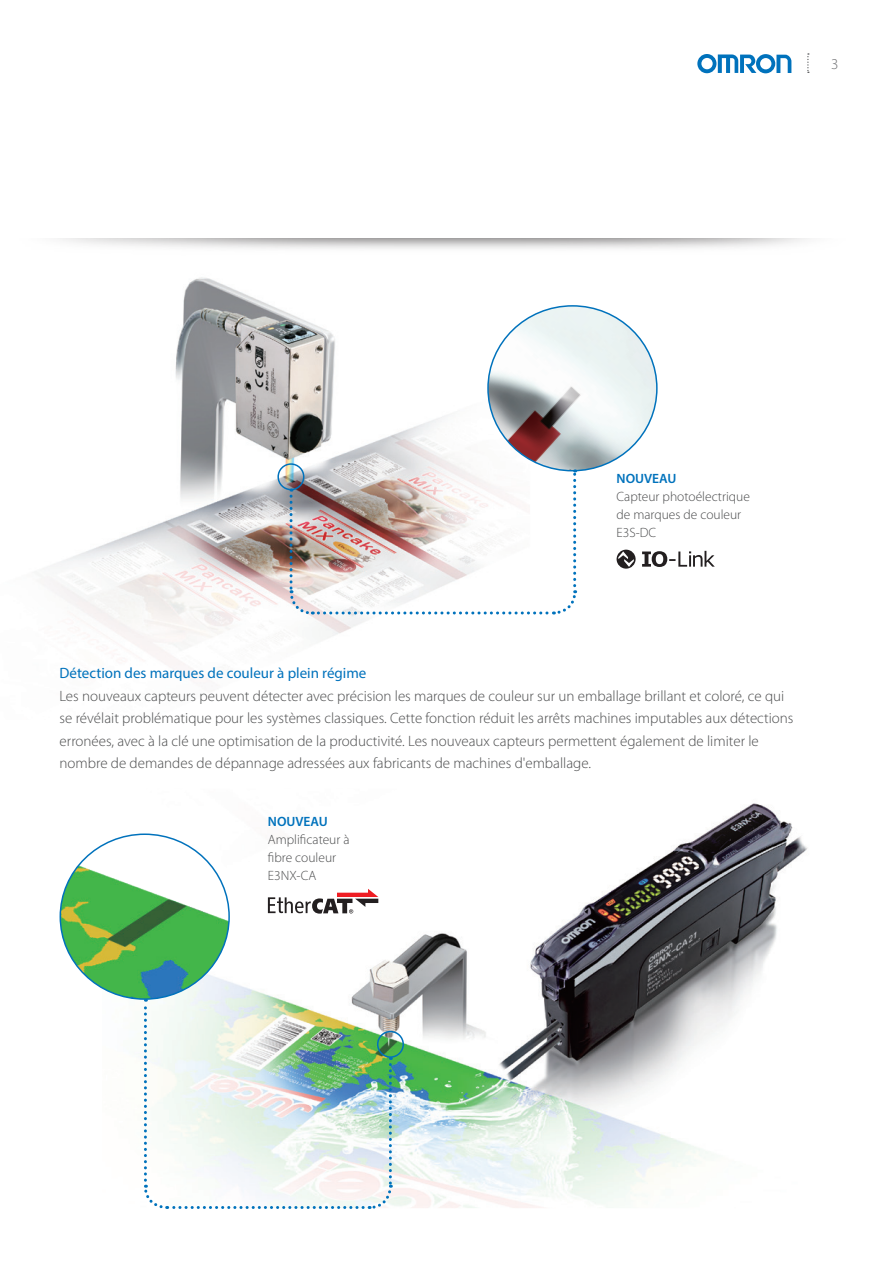
<style>
.page{position:relative;width:893px;height:1263px;background:#fff}
.page>*{position:absolute;margin:0;border:0;box-sizing:border-box;transform-origin:0 0}
.t1{font:300 15px/22.5px "Myriad Pro";color:#4b4c4d}
.t2{font:15px "Myriad Pro";color:#0072bc}
.t3{font:300 15px "Myriad Pro";color:#6c6d70}
.t4{font:300 13.5px/18px "Myriad Pro";color:#4b4c4d}
.t5{font:600 13.5px "Myriad Pro";color:#0072bc}
</style>
<div class="page">
<svg style="left:807px;top:53px;width:2px;height:20px"></svg>
<svg style="left:697px;top:54px;width:94px;height:19px"></svg>
<img style="left:133px;top:803px;width:675px;height:405px">
<img style="left:41px;top:276px;width:447px;height:396px">
<img style="left:488px;top:306px;width:169px;height:165px">
<div style="left:277px;top:463px;width:27px;height:27px;border:2px solid #0072bc;border-radius:50%"></div>
<img style="left:288px;top:469px;width:290px;height:147px">
<svg style="left:369px;top:1057px;width:24px;height:152px"></svg>
<svg style="left:142px;top:999px;width:221px;height:210px"></svg>
<img style="left:60px;top:834px;width:169px;height:165px">
<div style="left:377px;top:1031px;width:27px;height:27px;border:2px solid #0072bc;border-radius:50%"></div>
<svg style="left:617px;top:550px;width:19px;height:19px"></svg>
<svg style="left:642px;top:551px;width:73px;height:16px"></svg>
<svg style="left:268px;top:889px;width:110px;height:25px"></svg>
<p class="t3" style="left:831px;top:56px;width:9px">3</p>
<p class="t5" style="left:617px;top:470px;width:61px">NOUVEAU</p>
<p class="t4" style="left:617px;top:488px;width:135px">Capteur photoélectrique de marques de couleur<br>E3S-DC</p>
<p class="t2" style="left:60px;top:664px;width:308px">Détection des marques de couleur à plein régime</p>
<p class="t1" style="left:60px;top:685px;width:735px">Les nouveaux capteurs peuvent détecter avec précision les marques de couleur sur un emballage brillant et coloré, ce qui se révélait problématique pour les systèmes classiques. Cette fonction réduit les arrêts machines imputables aux détections erronées, avec à la clé une optimisation de la productivité. Les nouveaux capteurs permettent également de limiter le nombre de demandes de dépannage adressées aux fabricants de machines d'emballage.</p>
<p class="t5" style="left:268px;top:813px;width:61px">NOUVEAU</p>
<p class="t4" style="left:268px;top:830px;width:83px">Amplificateur à fibre couleur<br>E3NX-CA</p>
</div>
